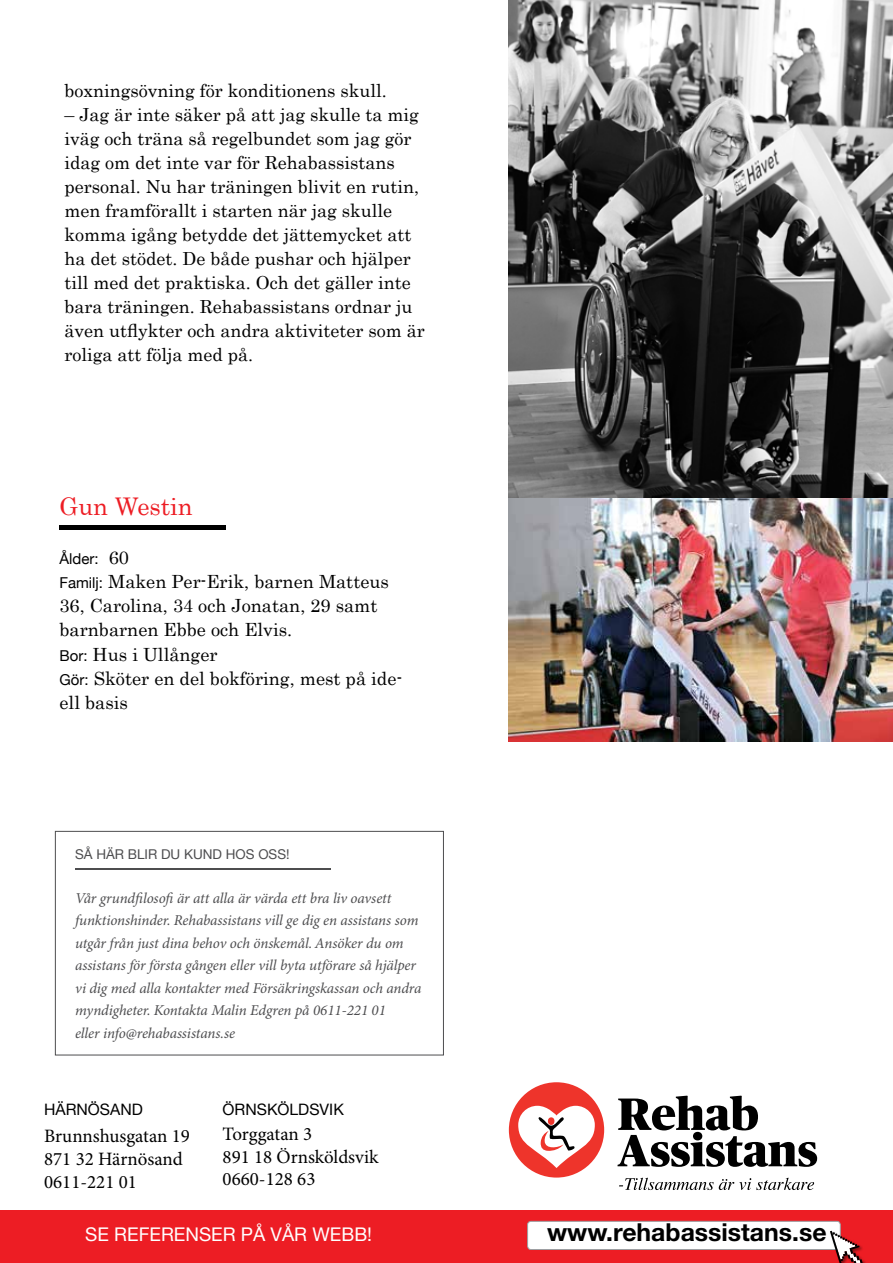
<style>
.page{position:relative;width:893px;height:1263px;background:#fff}
.page>*{position:absolute;margin:0;border:0;box-sizing:border-box;transform-origin:0 0}
.t1{font:700 24.75px "Helvetica Neue";color:#000}
.t2{font:24.3px "Century";color:#ed1d24}
.t3{font:18.9px/22.6px "Minion Pro";color:#000}
.t4{font:18.9px "Helvetica Neue";color:#fff}
.t5{font:18.15px/24.3px "Century";color:#000}
.t6{font:18px/24px "Century";color:#000}
.t7{font:15.75px "Helvetica Neue";color:#000}
.t8{font:italic 15px/22.5px "Minion Pro";letter-spacing:-.01em;color:#4d4d4f}
.t9{font:15px "Helvetica Neue";color:#000}
.t10{font:13.5px "Helvetica Neue";color:#4d4d4f}
.s1{font-family:"Century";font-size:18.15px}
.s2{font-family:"Helvetica Neue";font-size:15px}
</style>
<div class="page">
<img style="left:509px;top:0;width:384px;height:741px">
<hr style="left:60px;top:525px;width:166px;height:4px;background:#000">
<hr style="left:75px;top:868px;width:255px;height:2px;background:#4d4d4f">
<div style="left:55px;top:831px;width:389px;height:224px;border:1px solid #4d4d4f"></div>
<div style="left:0;top:1211px;width:893px;height:52px;background:#ed1d24"></div>
<div style="left:528px;top:1221px;width:312px;height:28px;background:#fff;border-radius:3px"></div>
<div style="left:527px;top:1221px;width:313px;height:28px;border:1px solid #9d9fa2;border-radius:3px"></div>
<div style="left:829px;top:1231px;width:38px;height:32px;background:#ed1d24"></div>
<svg style="left:830px;top:1231px;width:33px;height:32px"></svg>
<svg style="left:618px;top:1096px;width:199px;height:71px"></svg>
<svg style="left:509px;top:1082px;width:95px;height:95px"></svg>
<svg style="left:619px;top:1178px;width:195px;height:12px"></svg>
<p class="t6" style="left:64px;top:77px;width:324px">boxningsövning för konditionens skull.</p>
<p class="t6" style="left:64px;top:101px;width:362px">– Jag är inte säker på att jag skulle ta mig iväg och träna så regelbundet som jag gör idag om det inte var för Rehabassistans personal. Nu har träningen blivit en rutin, men framförallt i starten när jag skulle komma igång betydde det jättemycket att ha det stödet. De både pushar och hjälper till med det praktiska. Och det gäller inte bara träningen. Rehabassistans ordnar ju även utflykter och andra aktiviteter som är roliga att följa med på.</p>
<h2 class="t2" style="left:60px;top:486px;width:135px">Gun Westin</h2>
<p class="t9" style="left:60px;top:548px;width:71px">ÅLDER: <span class="s1">60</span></p>
<p class="t5" style="left:60px;top:568px;width:344px"><span class="s2">FAMILJ:</span> Maken Per-Erik, barnen Matteus<br>36, Carolina, 34 och Jonatan, 29 samt barnbarnen Ebbe och Elvis.<br><span class="s2">BOR:</span> Hus i Ullånger<br><span class="s2">GÖR:</span> Sköter en del bokföring, mest på ide&shy;ell basis</p>
<p class="t10" style="left:75px;top:844px;width:216px">SÅ HÄR BLIR DU KUND HOS OSS!</p>
<p class="t8" style="left:75px;top:887px;width:348px">Vår grundfilosofi är att alla är värda ett bra liv oavsett funktionshinder. Rehabassistans vill ge dig en assistans som utgår från just dina behov och önskemål. Ansöker du om assistans för första gången eller vill byta utförare så hjälper vi dig med alla kontakter med Försäkringskassan och andra myndigheter. Kontakta Malin Edgren på 0611-221 01<br>eller info@rehabassistans.se</p>
<p class="t7" style="left:44px;top:1098px;width:12px">HÄRN</p>
<p class="t7" style="left:88px;top:1098px;width:44px">ÖSAND</p>
<p class="t3" style="left:44px;top:1126px;width:147px">Brunnshusgatan 19<br>871 32 Härnösand<br>0611-221 01</p>
<p class="t7" style="left:223px;top:1098px;width:115px">ÖRNSKÖLDSVIK</p>
<p class="t3" style="left:223px;top:1123px;width:158px">Torggatan 3<br>891 18 Örnsköldsvik<br>0660-128 63</p>
<p class="t4" style="left:85px;top:1221px;width:288px">SE REFERENSER PÅ VÅR WEBB!</p>
<h1 class="t1" style="left:547px;top:1216px;width:281px">www.rehabassistans.se</h1>
</div>
